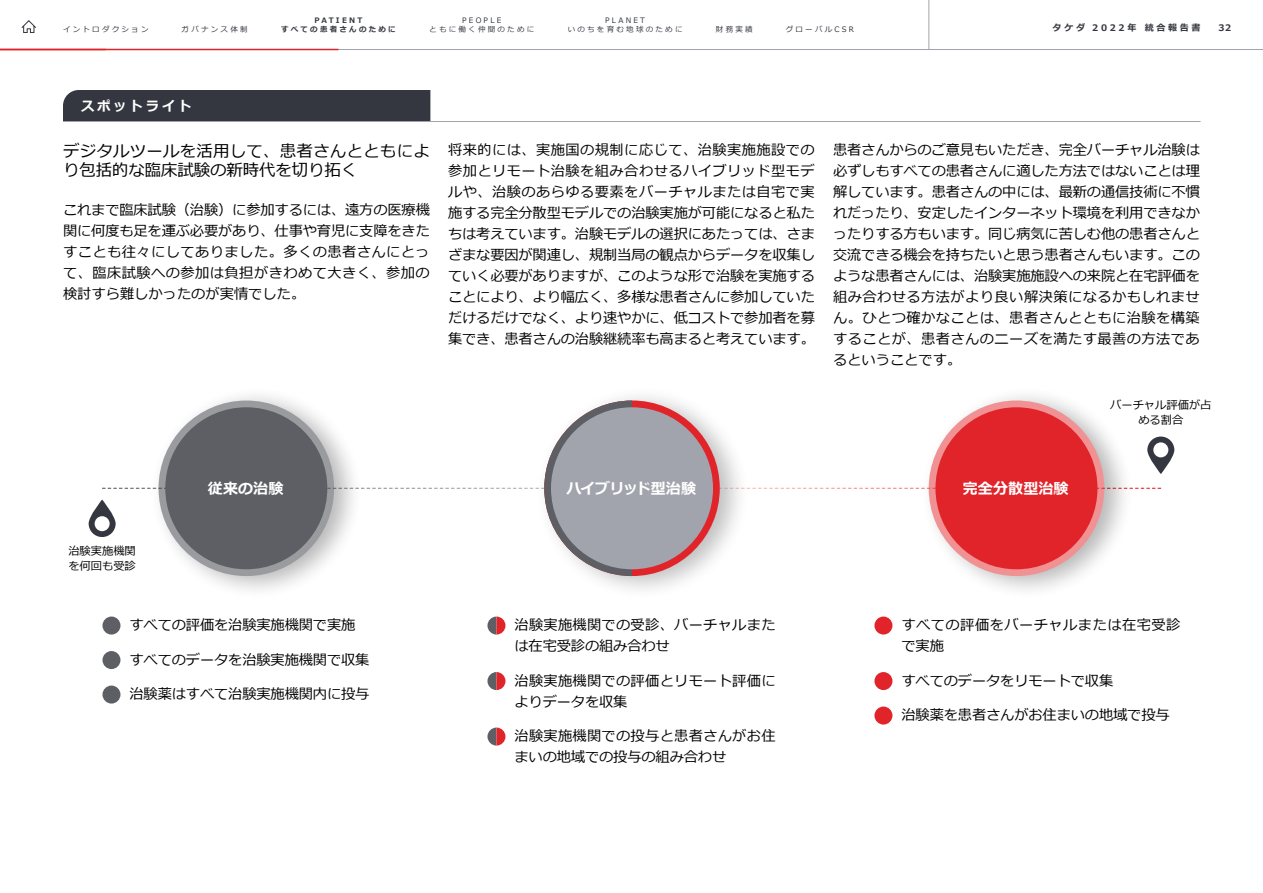
<style>
.page{position:relative;width:1263px;height:893px;background:#fff}
.page>*{position:absolute;margin:0;border:0;box-sizing:border-box;transform-origin:0 0}
.t1{font:16.5px/19.5px "Meiryo";letter-spacing:.01em;color:#000}
.t2{font:700 15px/11.2px "Meiryo";color:#fff}
.t3{font:14.25px/21px "Meiryo";letter-spacing:-.01em;color:#000;text-align:justify}
.t4{font:14.25px/21px "Meiryo";letter-spacing:.02em;color:#000}
.t5{font:14.25px/21px "Meiryo";letter-spacing:.03em;color:#000}
.t6{font:700 13.5px "Meiryo";letter-spacing:.2em;color:#fff}
.t7{font:11.25px/15px "Meiryo";color:#000}
.t8{font:700 9px "Meiryo";letter-spacing:.3em;color:#34373f}
.t9{font:7.5px/9px "Meiryo";letter-spacing:.3em;color:#34373f;text-align:center}
.t10{font:700 7.5px/9px "Meiryo";letter-spacing:.3em;color:#34373f;text-align:center}
</style>
<div class="page">
<div style="left:63px;top:90px;width:367px;height:31px;background:#34373f"></div>
<hr style="left:63px;top:121px;width:1137px;height:1px;background:#a1a4ac">
<svg style="left:752px;top:488px;width:409px;height:1px"></svg>
<div style="left:149px;top:385px;width:216px;height:216px;background:#000;opacity:.58"></div>
<div style="left:919px;top:385px;width:216px;height:216px;background:#000;opacity:.58"></div>
<svg style="left:929px;top:400px;width:175px;height:176px;background:#ef9093"></svg>
<div style="left:935px;top:407px;width:162px;height:162px;background:#e1242a;border-radius:50%"></div>
<div style="left:102px;top:616px;width:18px;height:18px;background:#5d5f65;border-radius:50%"></div>
<div style="left:102px;top:651px;width:18px;height:18px;background:#5d5f65;border-radius:50%"></div>
<div style="left:102px;top:685px;width:18px;height:18px;background:#5d5f65;border-radius:50%"></div>
<div style="left:874px;top:616px;width:18px;height:18px;background:#e1242a;border-radius:50%"></div>
<div style="left:874px;top:672px;width:18px;height:18px;background:#e1242a;border-radius:50%"></div>
<div style="left:874px;top:706px;width:18px;height:18px;background:#e1242a;border-radius:50%"></div>
<svg style="left:487px;top:617px;width:18px;height:18px"></svg>
<svg style="left:487px;top:672px;width:18px;height:18px"></svg>
<svg style="left:487px;top:728px;width:18px;height:18px"></svg>
<div style="left:535px;top:385px;width:215px;height:216px;background:#000;opacity:.43"></div>
<div style="left:544px;top:400px;width:176px;height:176px;background:#e1242a;border-radius:50%"></div>
<svg style="left:102px;top:400px;width:530px;height:176px"></svg>
<div style="left:551px;top:407px;width:162px;height:162px;background:#a1a4ac;border-radius:50%"></div>
<svg style="left:89px;top:499px;width:27px;height:38px"></svg>
<div style="left:95px;top:516px;width:15px;height:15px;background:#fff;border-radius:50%"></div>
<svg style="left:1147px;top:437px;width:27px;height:37px"></svg>
<div style="left:1153px;top:442px;width:15px;height:15px;background:#fff;border-radius:50%"></div>
<hr style="left:0;top:49px;width:1263px;height:1px;background:#a1a4ac">
<svg style="left:21px;top:20px;width:15px;height:13px"></svg>
<hr style="left:928px;top:0;width:1px;height:50px;background:#a1a4ac">
<hr style="left:0;top:49px;width:338px;height:1px;background:#e1242a">
<p class="t9" style="left:429px;top:16px;width:106px">PEOPLE<br>ともに働く仲間のために</p>
<p class="t9" style="left:605px;top:16px;width:41px">PLANET</p>
<p class="t10" style="left:281px;top:16px;width:116px">PATIENT<br>すべての患者さんのために</p>
<p class="t9" style="left:63px;top:25px;width:87px">イントロダクション</p>
<p class="t8" style="left:1053px;top:21px;width:149px">タケダ 2022年 統合報告書</p>
<p class="t8" style="left:1218px;top:21px;width:14px">32</p>
<p class="t9" style="left:182px;top:25px;width:68px">ガバナンス体制</p>
<p class="t9" style="left:568px;top:25px;width:116px">いのちを育む地球のために</p>
<p class="t9" style="left:716px;top:25px;width:38px">財務実績</p>
<p class="t9" style="left:786px;top:25px;width:70px">グローバルCSR</p>
<p class="t6" style="left:81px;top:96px;width:112px">スポットライト</p>
<p class="t1" style="left:63px;top:142px;width:368px">デジタルツールを活用して、患者さんとともにより包括的な臨床試験の新時代を切り拓く</p>
<p class="t3" style="left:63px;top:200px;width:368px">これまで臨床試験（治験）に参加するには、遠方の医療機関に何度も足を運ぶ必要があり、仕事や育児に支障をきたすことも往々にしてありました。多くの患者さんにとって、臨床試験への参加は負担がきわめて大きく、参加の検討すら難しかったのが実情でした。</p>
<p class="t3" style="left:448px;top:140px;width:368px">将来的には、実施国の規制に応じて、治験実施施設での参加とリモート治験を組み合わせるハイブリッド型モデルや、治験のあらゆる要素をバーチャルまたは自宅で実施する完全分散型モデルでの治験実施が可能になると私たちは考えています。治験モデルの選択にあたっては、さまざまな要因が関連し、規制当局の観点からデータを収集していく必要がありますが、このような形で治験を実施することにより、より幅広く、多様な患者さんに参加していただけるだけでなく、より速やかに、低コストで参加者を募集でき、患者さんの治験継続率も高まると考えています。</p>
<p class="t3" style="left:833px;top:140px;width:368px">患者さんからのご意見もいただき、完全バーチャル治験は必ずしもすべての患者さんに適した方法ではないことは理解しています。患者さんの中には、最新の通信技術に不慣れだったり、安定したインターネット環境を利用できなかったりする方もいます。同じ病気に苦しむ他の患者さんと交流できる機会を持ちたいと思う患者さんもいます。このような患者さんには、治験実施施設への来院と在宅評価を組み合わせる方法がより良い解決策になるかもしれません。ひとつ確かなことは、患者さんとともに治験を構築することが、患者さんのニーズを満たす最善の方法であるということです。</p>
<p class="t7" style="left:1110px;top:398px;width:103px;text-align:center">バーチャル評価が占める割合</p>
<p class="t7" style="left:68px;top:544px;width:69px">治験実施機関を何回も受診</p>
<p class="t2" style="left:566px;top:472px;width:131px;text-indent:-10px">HYBRID<br>ハイブリッド型治験</p>
<p class="t2" style="left:963px;top:484px;width:107px">完全分散型治験</p>
<p class="t2" style="left:208px;top:484px;width:77px">従来の治験</p>
<p class="t2" style="left:948px;top:484px;width:136px">DECENTRALIZED</p>
<p class="t2" style="left:207px;top:484px;width:78px">CLINICAL</p>
<p class="t3" style="left:129px;top:615px;width:227px">すべての評価を治験実施機関で実施</p>
<p class="t3" style="left:129px;top:650px;width:241px">すべてのデータを治験実施機関で収集</p>
<p class="t3" style="left:129px;top:684px;width:241px">治験薬はすべて治験実施機関内に投与</p>
<p class="t4" style="left:514px;top:615px;width:263px">治験実施機関での受診、バーチャルまたは在宅受診の組み合わせ</p>
<p class="t4" style="left:514px;top:671px;width:263px">治験実施機関での評価とリモート評価によりデータを収集</p>
<p class="t4" style="left:514px;top:726px;width:263px">治験実施機関での投与と患者さんがお住まいの地域での投与の組み合わせ</p>
<p class="t5" style="left:901px;top:615px;width:280px">すべての評価をバーチャルまたは在宅受診で実施</p>
<p class="t3" style="left:901px;top:671px;width:213px">すべてのデータをリモートで収集</p>
<p class="t3" style="left:901px;top:705px;width:270px">治験薬を患者さんがお住まいの地域で投与</p>
</div>
